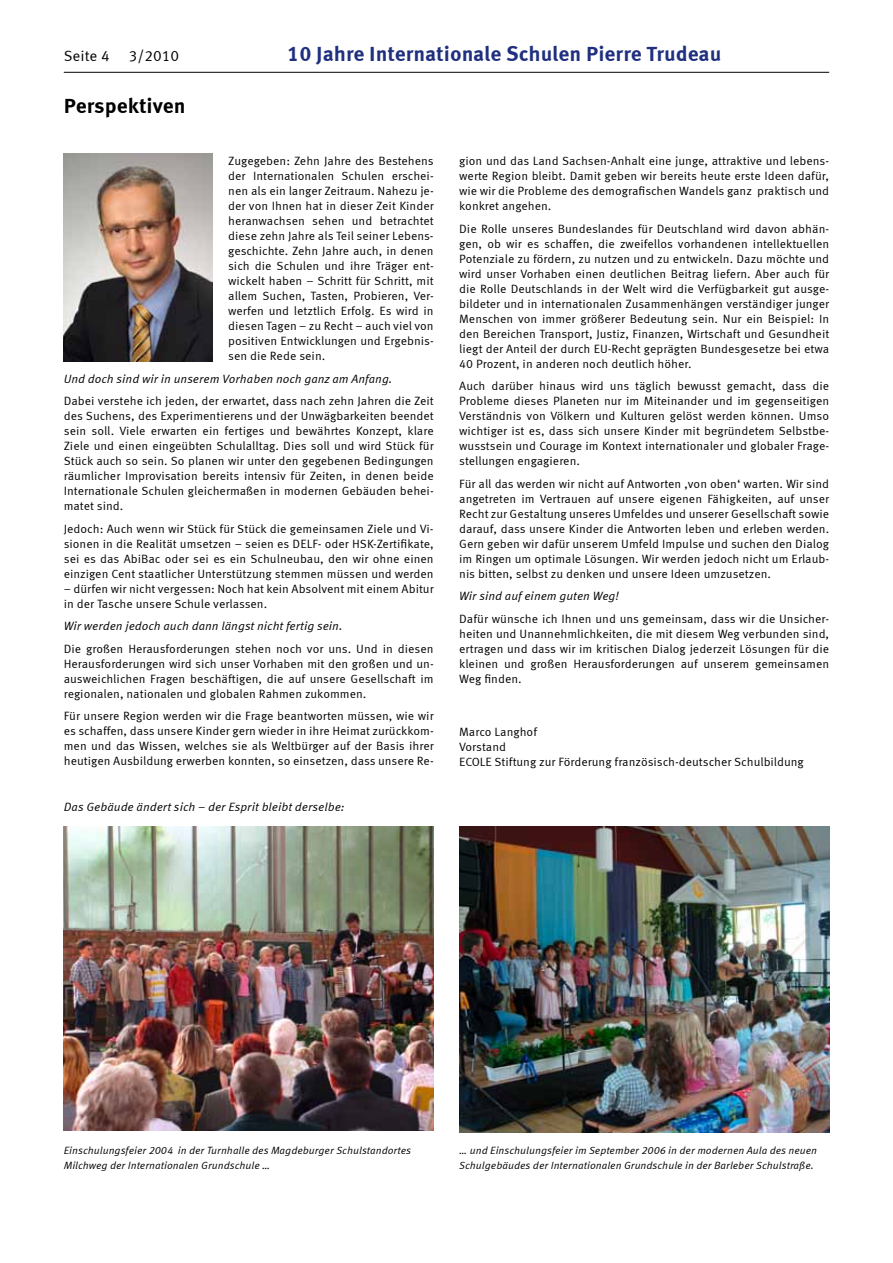
<style>
.page{position:relative;width:893px;height:1263px;background:#fff}
.page>*{position:absolute;margin:0;border:0;box-sizing:border-box;transform-origin:0 0}
.t1{font:700 21px "Meta Correspondence";color:#20307f}
.t2{font:700 21px "Meta Correspondence";color:#000}
.t3{font:15px "Meta Correspondence";color:#000}
.t4{font:12px/15px "Meta Correspondence";color:#000;text-align:justify}
.t5{font:italic 12px "Meta Correspondence";color:#000}
.t6{font:italic 10.5px/15px "Meta Correspondence";color:#000}
</style>
<div class="page">
<img style="left:64px;top:826px;width:370px;height:304px">
<img style="left:459px;top:826px;width:370px;height:306px">
<img style="left:64px;top:153px;width:149px;height:208px">
<hr style="left:64px;top:72px;width:765px;height:1px;background:#000">
<p class="t3" style="left:64px;top:47px;width:48px">Seite 4</p>
<p class="t3" style="left:129px;top:47px;width:52px">3/2010</p>
<h1 class="t1" style="left:287px;top:41px;width:436px">10 Jahre Internationale Schulen Pierre Trudeau</h1>
<h1 class="t2" style="left:64px;top:93px;width:123px">Perspektiven</h1>
<p class="t4" style="left:228px;top:154px;width:207px">Zugegeben: Zehn Jahre des Bestehens der Internationalen Schulen erschei&shy;nen als ein langer Zeitraum. Nahezu je&shy;der von Ihnen hat in dieser Zeit Kinder heranwachsen sehen und betrachtet diese zehn Jahre als Teil seiner Lebens&shy;geschichte. Zehn Jahre auch, in denen sich die Schulen und ihre Träger ent&shy;wickelt haben – Schritt für Schritt, mit allem Suchen, Tasten, Probieren, Ver&shy;werfen und letztlich Erfolg. Es wird in diesen Tagen – zu Recht – auch viel von positiven Entwicklungen und Ergebnis&shy;sen die Rede sein.</p>
<p class="t5" style="left:64px;top:372px;width:330px">Und doch sind wir in unserem Vorhaben noch ganz am Anfang.</p>
<p class="t4" style="left:64px;top:394px;width:372px">Dabei verstehe ich jeden, der erwartet, dass nach zehn Jahren die Zeit des Suchens, des Experimentierens und der Unwägbarkeiten beendet sein soll. Viele erwarten ein fertiges und bewährtes Konzept, klare Ziele und einen eingeübten Schulalltag. Dies soll und wird Stück für Stück auch so sein. So planen wir unter den gegebenen Bedingungen räumlicher Improvisation bereits intensiv für Zeiten, in denen beide Internationale Schulen gleichermaßen in modernen Gebäuden behei&shy;matet sind.</p>
<p class="t4" style="left:64px;top:521px;width:371px">Jedoch: Auch wenn wir Stück für Stück die gemeinsamen Ziele und Vi&shy;sionen in die Realität umsetzen – seien es DELF- oder HSK-Zertifikate, sei es das AbiBac oder sei es ein Schulneubau, den wir ohne einen einzigen Cent staatlicher Unterstützung stemmen müssen und werden</p>
<p class="t4" style="left:64px;top:581px;width:371px">– dürfen wir nicht vergessen: Noch hat kein Absolvent mit einem Abitur in der Tasche unsere Schule verlassen.</p>
<p class="t5" style="left:64px;top:619px;width:280px">Wir werden jedoch auch dann längst nicht fertig sein.</p>
<p class="t4" style="left:64px;top:641px;width:371px">Die großen Herausforderungen stehen noch vor uns. Und in diesen Herausforderungen wird sich unser Vorhaben mit den großen und un&shy;ausweichlichen Fragen beschäftigen, die auf unsere Gesellschaft im regionalen, nationalen und globalen Rahmen zukommen.</p>
<p class="t4" style="left:64px;top:709px;width:371px">Für unsere Region werden wir die Frage beantworten müssen, wie wir es schaffen, dass unsere Kinder gern wieder in ihre Heimat zurückkom&shy;men und das Wissen, welches sie als Weltbürger auf der Basis ihrer heutigen Ausbildung erwerben konnten, so einsetzen, dass unsere Re-</p>
<p class="t4" style="left:459px;top:154px;width:371px">gion und das Land Sachsen-Anhalt eine junge, attraktive und lebens&shy;werte Region bleibt. Damit geben wir bereits heute erste Ideen dafür, wie wir die Probleme des demografischen Wandels ganz praktisch und konkret angehen.</p>
<p class="t4" style="left:459px;top:221px;width:372px">Die Rolle unseres Bundeslandes für Deutschland wird davon abhän&shy;gen, ob wir es schaffen, die zweifellos vorhandenen intellektuellen Potenziale zu fördern, zu nutzen und zu entwickeln. Dazu möchte und wird unser Vorhaben einen deutlichen Beitrag liefern. Aber auch für die Rolle Deutschlands in der Welt wird die Verfügbarkeit gut ausge&shy;bildeter und in internationalen Zusammenhängen verständiger junger Menschen von immer größerer Bedeutung sein. Nur ein Beispiel: In den Bereichen Transport, Justiz, Finanzen, Wirtschaft und Gesundheit liegt der Anteil der durch EU-Recht geprägten Bundesgesetze bei etwa 40 Prozent, in anderen noch deutlich höher.</p>
<p class="t4" style="left:459px;top:379px;width:371px">Auch darüber hinaus wird uns täglich bewusst gemacht, dass die Probleme dieses Planeten nur im Miteinander und im gegenseitigen Verständnis von Völkern und Kulturen gelöst werden können. Umso wichtiger ist es, dass sich unsere Kinder mit begründetem Selbstbe&shy;wusstsein und Courage im Kontext internationaler und globaler Frage&shy;stellungen engagieren.</p>
<p class="t4" style="left:459px;top:476px;width:371px">Für all das werden wir nicht auf Antworten ‚von oben‘ warten. Wir sind angetreten im Vertrauen auf unsere eigenen Fähigkeiten, auf unser Recht zur Gestaltung unseres Umfeldes und unserer Gesellschaft sowie darauf, dass unsere Kinder die Antworten leben und erleben werden.<br>Gern geben wir dafür unserem Umfeld Impulse und suchen den Dialog im Ringen um optimale Lösungen. Wir werden jedoch nicht um Erlaub&shy;nis bitten, selbst zu denken und unsere Ideen umzusetzen.</p>
<p class="t5" style="left:459px;top:589px;width:161px">Wir sind auf einem guten Weg!</p>
<p class="t4" style="left:459px;top:611px;width:371px">Dafür wünsche ich Ihnen und uns gemeinsam, dass wir die Unsicher&shy;heiten und Unannehmlichkeiten, die mit diesem Weg verbunden sind, ertragen und dass wir im kritischen Dialog jederzeit Lösungen für die kleinen und großen Herausforderungen auf unserem gemeinsamen Weg finden.</p>
<p class="t4" style="left:459px;top:724px;width:346px;text-align:left">Marco Langhof<br>Vorstand<br>ECOLE Stiftung zur Förderung französisch-deutscher Schulbildung</p>
<p class="t5" style="left:64px;top:799px;width:282px">Das Gebäude ändert sich – der Esprit bleibt derselbe:</p>
<p class="t6" style="left:64px;top:1142px;width:349px">Einschulungsfeier 2004 in der Turnhalle des Magdeburger Schulstandortes<br>Milchweg der Internationalen Grundschule …</p>
<p class="t6" style="left:459px;top:1142px;width:359px">… und Einschulungsfeier im September 2006 in der modernen Aula des neuen<br>Schulgebäudes der Internationalen Grundschule in der Barleber Schulstraße.</p>
</div>
